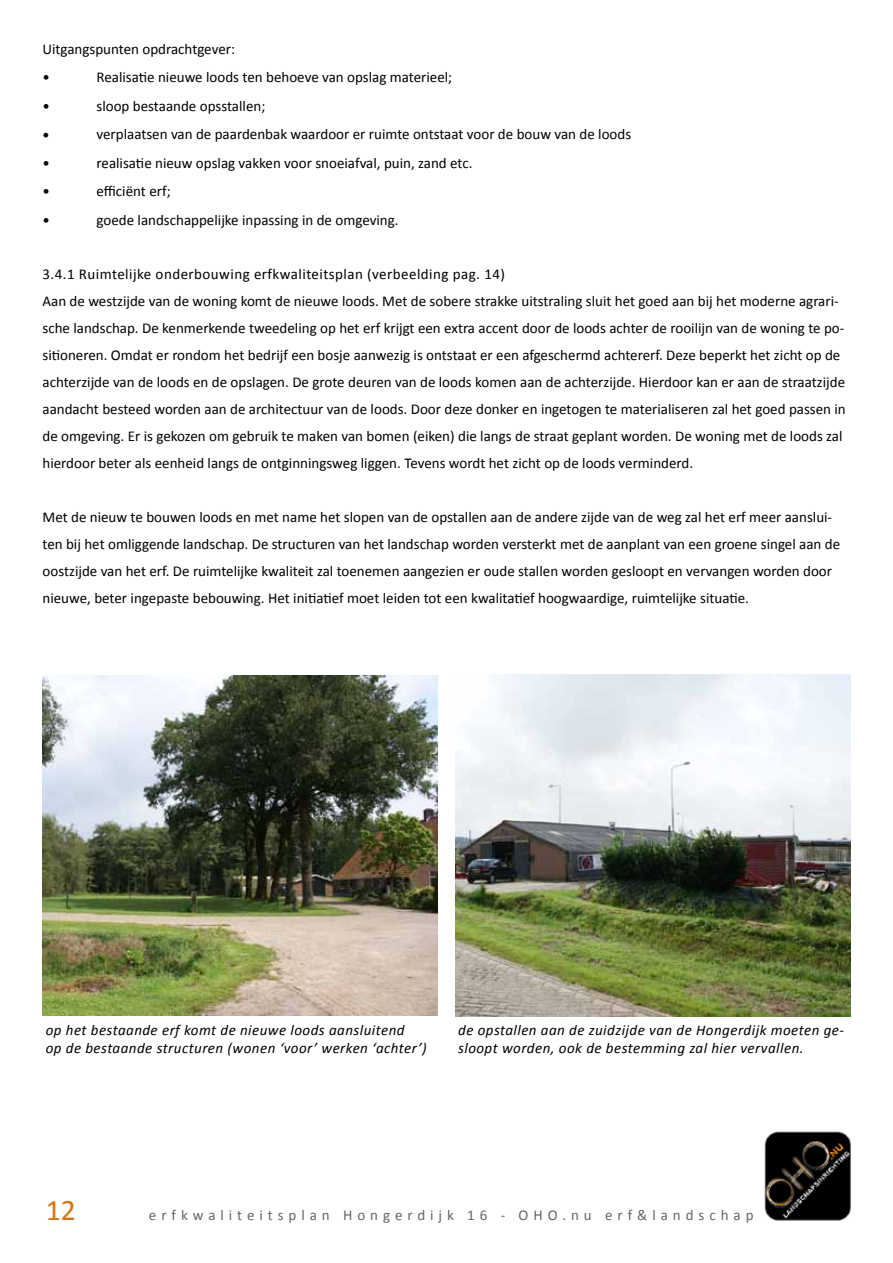
<style>
.page{position:relative;width:893px;height:1263px;background:#fff}
.page>*{position:absolute;margin:0;border:0;box-sizing:border-box;transform-origin:0 0}
.t1{font:30px "Calibri";color:#d67610}
.t2{font:18px "Minion Pro";color:#000}
.t3{font:15px/27px "Calibri";color:#000}
.t4{font:italic 15px/18px "Calibri";letter-spacing:.03em;color:#000}
.t5{font:15px "Calibri";letter-spacing:.33em;color:#646567}
</style>
<div class="page">
<img style="left:764px;top:1131px;width:87px;height:90px">
<img style="left:43px;top:675px;width:395px;height:340px">
<img style="left:455px;top:674px;width:395px;height:342px">
<p class="t3" style="left:43px;top:34px;width:194px;line-height:28.5px">Uitgangspunten opdrachtgever: •</p>
<p class="t3" style="left:97px;top:63px;width:357px">Realisatie nieuwe loods ten behoeve van opslag materieel;</p>
<p class="t3" style="left:43px;top:92px;width:9px">•</p>
<p class="t3" style="left:97px;top:92px;width:170px">sloop bestaande opsstallen;</p>
<p class="t2" style="left:43px;top:121px;width:9px">•</p>
<p class="t3" style="left:97px;top:120px;width:536px">verplaatsen van de paardenbak waardoor er ruimte ontstaat voor de bouw van de loods</p>
<p class="t3" style="left:43px;top:149px;width:9px">•</p>
<p class="t3" style="left:97px;top:149px;width:378px">realisatie nieuw opslag vakken voor snoeiafval, puin, zand etc.</p>
<p class="t3" style="left:43px;top:177px;width:9px">•</p>
<p class="t3" style="left:97px;top:177px;width:76px">efficiënt erf;</p>
<p class="t3" style="left:43px;top:206px;width:9px">•</p>
<p class="t3" style="left:97px;top:206px;width:304px">goede landschappelijke inpassing in de omgeving.</p>
<p class="t3" style="left:43px;top:260px;width:805px">3.4.1 Ruimtelijke onderbouwing erfkwaliteitsplan (verbeelding pag. 14)<br>Aan de westzijde van de woning komt de nieuwe loods. Met de sobere strakke uitstraling sluit het goed aan bij het moderne agrari&shy;sche landschap. De kenmerkende tweedeling op het erf krijgt een extra accent door de loods achter de rooilijn van de woning te po&shy;sitioneren. Omdat er rondom het bedrijf een bosje aanwezig is ontstaat er een afgeschermd achtererf. Deze beperkt het zicht op de achterzijde van de loods en de opslagen. De grote deuren van de loods komen aan de achterzijde. Hierdoor kan er aan de straatzijde aandacht besteed worden aan de architectuur van de loods. Door deze donker en ingetogen te materialiseren zal het goed passen in de omgeving. Er is gekozen om gebruik te maken van bomen (eiken) die langs de straat geplant worden. De woning met de loods zal hierdoor beter als eenheid langs de ontginningsweg liggen. Tevens wordt het zicht op de loods verminderd.</p>
<p class="t3" style="left:43px;top:503px;width:799px">Met de nieuw te bouwen loods en met name het slopen van de opstallen aan de andere zijde van de weg zal het erf meer aanslui&shy;ten bij het omliggende landschap. De structuren van het landschap worden versterkt met de aanplant van een groene singel aan de oostzijde van het erf. De ruimtelijke kwaliteit zal toenemen aangezien er oude stallen worden gesloopt en vervangen worden door nieuwe, beter ingepaste bebouwing. Het initiatief moet leiden tot een kwalitatief hoogwaardige, ruimtelijke situatie.</p>
<p class="t4" style="left:46px;top:1020px;width:383px">op het bestaande erf komt de nieuwe loods aansluitend<br>op de bestaande structuren (wonen ‘voor’ werken ‘achter’)</p>
<p class="t4" style="left:458px;top:1020px;width:388px">de opstallen aan de zuidzijde van de Hongerdijk moeten ge&shy;sloopt worden, ook de bestemming zal hier vervallen.</p>
<h1 class="t1" style="left:46px;top:1191px;width:32px">12</h1>
<p class="t5" style="left:149px;top:1206px;width:606px">erfkwaliteitsplan Hongerdijk 16 - OHO.nu erf&amp;landschap</p>
</div>
